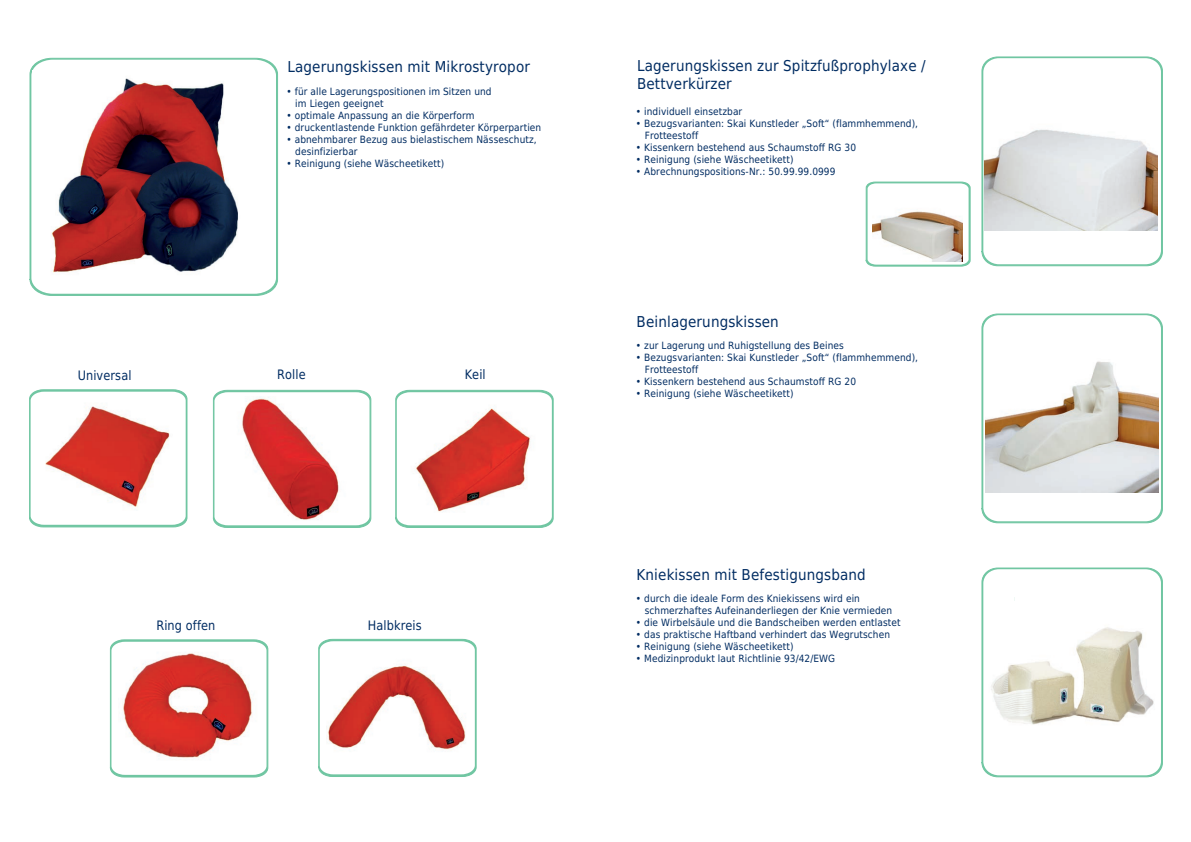
<style>
.page{position:relative;width:1191px;height:842px;background:#fff}
.page>*{position:absolute;margin:0;border:0;box-sizing:border-box;transform-origin:0 0}
.t1{font:15px/18px "DejaVu Sans Condensed";letter-spacing:.01em;color:#002c62}
.t2{font:13px "DejaVu Sans Condensed";letter-spacing:.01em;color:#002c62}
.t3{font:10px/12px "DejaVu Sans Condensed";letter-spacing:.01em;color:#002c62}
</style>
<div class="page">
<svg style="left:29px;top:57px;width:249px;height:239px;background:#97d5bb"></svg>
<svg style="left:31px;top:60px;width:245px;height:234px"></svg>
<div style="left:36px;top:69px;width:235px;height:216px;background:#fff"></div>
<svg style="left:981px;top:567px;width:182px;height:211px"></svg>
<svg style="left:981px;top:313px;width:182px;height:211px"></svg>
<div style="left:986px;top:323px;width:171px;height:190px;background:#fff"></div>
<svg style="left:981px;top:56px;width:182px;height:211px"></svg>
<div style="left:986px;top:66px;width:171px;height:190px;background:#fff"></div>
<img style="left:33px;top:70px;width:241px;height:210px">
<img style="left:984px;top:86px;width:173px;height:144px">
<img style="left:985px;top:348px;width:173px;height:144px">
<img style="left:985px;top:601px;width:173px;height:145px">
<svg style="left:865px;top:181px;width:106px;height:86px"></svg>
<div style="left:871px;top:187px;width:94px;height:74px;background:#fff"></div>
<img style="left:872px;top:185px;width:91px;height:77px">
<svg style="left:395px;top:389px;width:159px;height:139px"></svg>
<div style="left:402px;top:397px;width:144px;height:123px;background:#fff"></div>
<svg style="left:318px;top:638px;width:159px;height:139px"></svg>
<div style="left:325px;top:646px;width:144px;height:123px;background:#fff"></div>
<svg style="left:109px;top:639px;width:160px;height:139px"></svg>
<div style="left:117px;top:647px;width:144px;height:122px;background:#fff"></div>
<svg style="left:212px;top:389px;width:160px;height:139px"></svg>
<div style="left:220px;top:397px;width:144px;height:123px;background:#fff"></div>
<svg style="left:29px;top:389px;width:159px;height:139px"></svg>
<div style="left:36px;top:397px;width:144px;height:122px;background:#fff"></div>
<img style="left:38px;top:395px;width:139px;height:126px">
<img style="left:223px;top:397px;width:139px;height:125px">
<img style="left:404px;top:408px;width:139px;height:115px">
<img style="left:118px;top:645px;width:140px;height:125px">
<img style="left:327px;top:644px;width:139px;height:106px">
<h1 class="t1" style="left:287px;top:57px;width:244px">Lagerungskissen mit Mikrostyropor</h1>
<p class="t3" style="left:295px;top:85px;width:198px;text-indent:-9px">• für alle Lagerungspositionen im Sitzen und im Liegen geeignet</p>
<p class="t3" style="left:286px;top:109px;width:190px">• optimale Anpassung an die Körperform</p>
<p class="t3" style="left:286px;top:121px;width:256px">• druckentlastende Funktion gefährdeter Körperpartien</p>
<p class="t3" style="left:295px;top:133px;width:243px;text-indent:-9px">• abnehmbarer Bezug aus bielastischem Nässeschutz, desinfizierbar</p>
<p class="t3" style="left:286px;top:157px;width:159px">• Reinigung (siehe Wäscheetikett)</p>
<h2 class="t2" style="left:78px;top:365px;width:55px">Universal</h2>
<h2 class="t2" style="left:277px;top:364px;width:30px">Rolle</h2>
<h2 class="t2" style="left:465px;top:364px;width:23px">Keil</h2>
<h2 class="t2" style="left:156px;top:615px;width:61px">Ring offen</h2>
<h2 class="t2" style="left:368px;top:615px;width:55px">Halbkreis</h2>
<h1 class="t1" style="left:637px;top:56px;width:290px">Lagerungskissen zur Spitzfußprophylaxe /<br>Bettverkürzer</h1>
<p class="t3" style="left:636px;top:106px;width:108px">• individuell einsetzbar</p>
<p class="t3" style="left:645px;top:118px;width:275px;text-indent:-9px">• Bezugsvarianten: Skai Kunstleder „Soft“ (flammhemmend),<br>Frotteestoff</p>
<p class="t3" style="left:636px;top:142px;width:222px">• Kissenkern bestehend aus Schaumstoff RG 30</p>
<p class="t3" style="left:636px;top:154px;width:159px">• Reinigung (siehe Wäscheetikett)</p>
<p class="t3" style="left:636px;top:166px;width:201px">• Abrechnungspositions-Nr.: 50.99.99.0999</p>
<h1 class="t1" style="left:636px;top:312px;width:144px">Beinlagerungskissen</h1>
<p class="t3" style="left:636px;top:340px;width:209px">• zur Lagerung und Ruhigstellung des Beines</p>
<p class="t3" style="left:645px;top:352px;width:275px;text-indent:-9px">• Bezugsvarianten: Skai Kunstleder „Soft“ (flammhemmend),<br>Frotteestoff</p>
<p class="t3" style="left:636px;top:376px;width:222px">• Kissenkern bestehend aus Schaumstoff RG 20</p>
<p class="t3" style="left:636px;top:388px;width:159px">• Reinigung (siehe Wäscheetikett)</p>
<h1 class="t1" style="left:636px;top:565px;width:231px">Kniekissen mit Befestigungsband</h1>
<p class="t3" style="left:645px;top:593px;width:249px;text-indent:-9px">• durch die ideale Form des Kniekissens wird ein schmerzhaftes Aufeinanderliegen der Knie vermieden</p>
<p class="t3" style="left:636px;top:617px;width:266px">• die Wirbelsäule und die Bandscheiben werden entlastet</p>
<p class="t3" style="left:636px;top:629px;width:256px">• das praktische Haftband verhindert das Wegrutschen</p>
<p class="t3" style="left:636px;top:641px;width:159px">• Reinigung (siehe Wäscheetikett)</p>
<p class="t3" style="left:636px;top:653px;width:201px">• Medizinprodukt laut Richtlinie 93/42/EWG</p>
</div>
